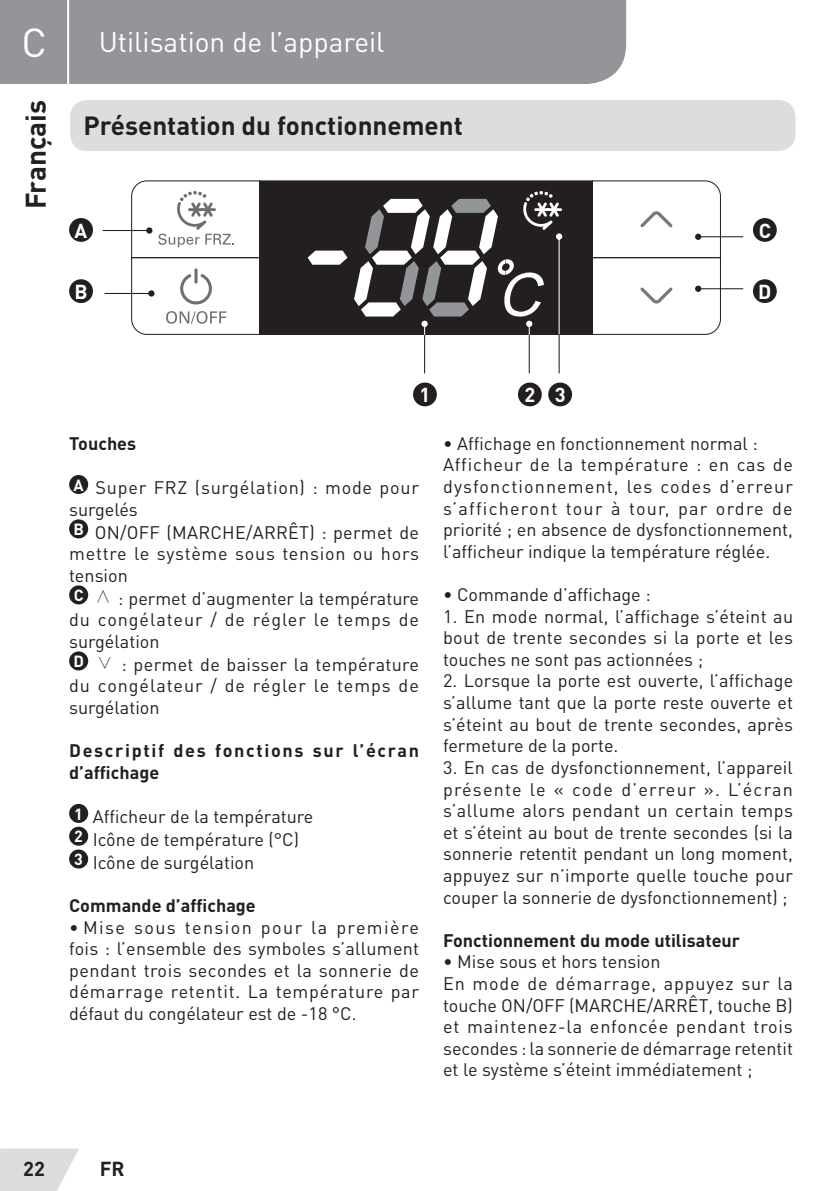
<style>
.page{position:relative;width:840px;height:1191px;background:#fff}
.page>*{position:absolute;margin:0;border:0;box-sizing:border-box;transform-origin:0 0}
.t1{font:40px "DIN Pro";color:#fff}
.t2{font:28px "DIN Pro";color:#fff}
.t3{font:700 28px "DIN Pro";color:#231f20}
.Sous-titre-FR{font:700 26px "DIN Pro";color:#231f20}
.t4{font:700 20px "DIN Pro";color:#fff}
.t5{font:700 20px "DIN";color:#231f20}
.t6{font:700 20px "DIN Pro";color:#231f20}
.Body{font:18px/21.6px "DIN Pro";color:#231f20;text-align:justify}
.Body_bold{font:700 18px "DIN Pro";color:#231f20}
.Body_bold-2{font:700 18px/21.6px "DIN Pro";letter-spacing:.09em;color:#231f20}
.Body-2{font:18px/21.6px "DIN Pro";letter-spacing:.04em;color:#231f20}
.t7{font:700 16px "DIN Pro";color:#fff}
.t8{font:15.4px "Sim Sun";color:#231f20}
</style>
<div class="page">
<svg style="left:0;top:1148px;width:79px;height:43px;background:#e1e2e3"></svg>
<div style="left:0;top:0;width:625px;height:84px;background:#939598"></div>
<hr style="left:67px;top:0;width:2px;height:94px;background:#fff">
<div style="left:70px;top:100px;width:725px;height:51px;background:#dcdddf;border-radius:17px"></div>
<div style="left:259px;top:181px;width:333px;height:153px;background:#231f20"></div>
<div style="left:259px;top:180px;width:333px;height:155px;border:1px solid #231f20"></div>
<svg style="left:307px;top:251px;width:40px;height:14px"></svg>
<svg style="left:103px;top:180px;width:157px;height:155px"></svg>
<svg style="left:591px;top:180px;width:151px;height:155px"></svg>
<hr style="left:424px;top:335px;width:1px;height:38px;background:#231f20">
<hr style="left:528px;top:335px;width:1px;height:38px;background:#231f20">
<hr style="left:558px;top:335px;width:1px;height:38px;background:#231f20">
<svg style="left:354px;top:191px;width:208px;height:179px"></svg>
<div style="left:413px;top:382px;width:23px;height:24px;background:#231f20;border-radius:50%"></div>
<div style="left:517px;top:382px;width:24px;height:24px;background:#231f20;border-radius:50%"></div>
<div style="left:548px;top:382px;width:23px;height:24px;background:#231f20;border-radius:50%"></div>
<div style="left:69px;top:218px;width:24px;height:24px;background:#231f20;border-radius:50%"></div>
<div style="left:752px;top:218px;width:24px;height:24px;background:#231f20;border-radius:50%"></div>
<div style="left:752px;top:279px;width:24px;height:24px;background:#231f20;border-radius:50%"></div>
<div style="left:69px;top:279px;width:24px;height:24px;background:#231f20;border-radius:50%"></div>
<div style="left:69px;top:475px;width:19px;height:19px;background:#231f20;border-radius:50%"></div>
<div style="left:69px;top:519px;width:19px;height:19px;background:#231f20;border-radius:50%"></div>
<div style="left:69px;top:585px;width:19px;height:19px;background:#231f20;border-radius:50%"></div>
<div style="left:69px;top:651px;width:19px;height:19px;background:#231f20;border-radius:50%"></div>
<div style="left:69px;top:804px;width:19px;height:19px;background:#231f20;border-radius:50%"></div>
<div style="left:69px;top:826px;width:19px;height:19px;background:#231f20;border-radius:50%"></div>
<div style="left:69px;top:849px;width:19px;height:19px;background:#231f20;border-radius:50%"></div>
<h1 class="t1" style="left:21px;top:15px;width:27px">C</h1>
<h2 class="t3" style="left:17px;top:209px;width:111px;rotate:-90deg">Français</h2>
<h2 class="t2" style="left:99px;top:23px;width:287px">Utilisation de l’appareil</h2>
<p class="Sous-titre-FR" style="left:83px;top:108px;width:381px">Présentation du fonctionnement</p>
<p class="t4" style="left:75px;top:217px;width:14px">A</p>
<p class="t4" style="left:758px;top:217px;width:14px">C</p>
<p class="t4" style="left:74px;top:278px;width:15px">B</p>
<p class="t4" style="left:757px;top:278px;width:15px">D</p>
<p class="t4" style="left:419px;top:381px;width:12px">1</p>
<p class="t4" style="left:524px;top:381px;width:12px">2</p>
<p class="t4" style="left:554px;top:381px;width:12px">3</p>
<p class="Body_bold" style="left:69px;top:431px;width:68px">Touches</p>
<p class="t7" style="left:73px;top:474px;width:12px">A</p>
<p class="Body-2" style="left:69px;top:476px;width:351px;text-indent:26px">Super FRZ (surgélation) : mode pour surgelés</p>
<p class="t7" style="left:73px;top:518px;width:12px">B</p>
<p class="Body" style="left:69px;top:520px;width:351px;text-indent:26px">ON/OFF (MARCHE/ARRÊT) : permet de mettre le système sous tension ou hors tension</p>
<p class="t7" style="left:74px;top:584px;width:11px">C</p>
<p class="t8" style="left:95px;top:589px;width:17px">∧</p>
<p class="Body" style="left:69px;top:586px;width:351px;text-indent:49px">: permet d’augmenter la température du congélateur / de régler le temps de surgélation</p>
<p class="t7" style="left:73px;top:650px;width:12px">D</p>
<p class="t8" style="left:97px;top:655px;width:17px">∨</p>
<p class="Body" style="left:69px;top:652px;width:351px;text-indent:52px">: permet de baisser la température du congélateur / de régler le temps de surgélation</p>
<p class="Body_bold-2" style="left:69px;top:739px;width:351px">Descriptif des fonctions sur l’écran d’affichage</p>
<p class="t7" style="left:74px;top:803px;width:10px">1</p>
<p class="Body" style="left:93px;top:805px;width:222px">Afficheur de la température</p>
<p class="t7" style="left:74px;top:825px;width:10px">2</p>
<p class="Body" style="left:93px;top:828px;width:208px">Icône de température (°C)</p>
<p class="t7" style="left:74px;top:848px;width:10px">3</p>
<p class="Body" style="left:93px;top:850px;width:163px">Icône de surgélation</p>
<p class="Body_bold" style="left:69px;top:893px;width:188px">Commande d’affichage</p>
<p class="Body" style="left:69px;top:915px;width:351px">• Mise sous tension pour la première fois : l’ensemble des symboles s’allument pendant trois secondes et la sonnerie de démarrage retentit. La température par défaut du congélateur est de -18 °C.</p>
<p class="Body" style="left:443px;top:432px;width:316px">• Affichage en fonctionnement normal :</p>
<p class="Body" style="left:443px;top:453px;width:351px">Afficheur de la température : en cas de dysfonctionnement, les codes d’erreur s’afficheront tour à tour, par ordre de priorité ; en absence de dysfonctionnement, l’afficheur indique la température réglée.</p>
<p class="Body" style="left:443px;top:583px;width:209px">• Commande d’affichage :</p>
<p class="Body" style="left:443px;top:604px;width:351px">1. En mode normal, l’affichage s’éteint au bout de trente secondes si la porte et les touches ne sont pas actionnées ;</p>
<p class="Body" style="left:443px;top:669px;width:351px">2. Lorsque la porte est ouverte, l’affichage s’allume tant que la porte reste ouverte et s’éteint au bout de trente secondes, après fermeture de la porte.</p>
<p class="Body" style="left:443px;top:756px;width:351px">3. En cas de dysfonctionnement, l’appareil présente le « code d’erreur ». L’écran s’allume alors pendant un certain temps et s’éteint au bout de trente secondes (si la sonnerie retentit pendant un long moment, appuyez sur n’importe quelle touche pour couper la sonnerie de dysfonctionnement) ;</p>
<p class="Body_bold" style="left:443px;top:928px;width:298px">Fonctionnement du mode utilisateur</p>
<p class="Body" style="left:443px;top:950px;width:219px">• Mise sous et hors tension</p>
<p class="Body" style="left:443px;top:972px;width:351px">En mode de démarrage, appuyez sur la touche ON/OFF (MARCHE/ARRÊT, touche B) et maintenez-la enfoncée pendant trois secondes : la sonnerie de démarrage retentit et le système s’éteint immédiatement ;</p>
<p class="t5" style="left:23px;top:1155px;width:23px">22</p>
<p class="t6" style="left:100px;top:1155px;width:26px">FR</p>
</div>
